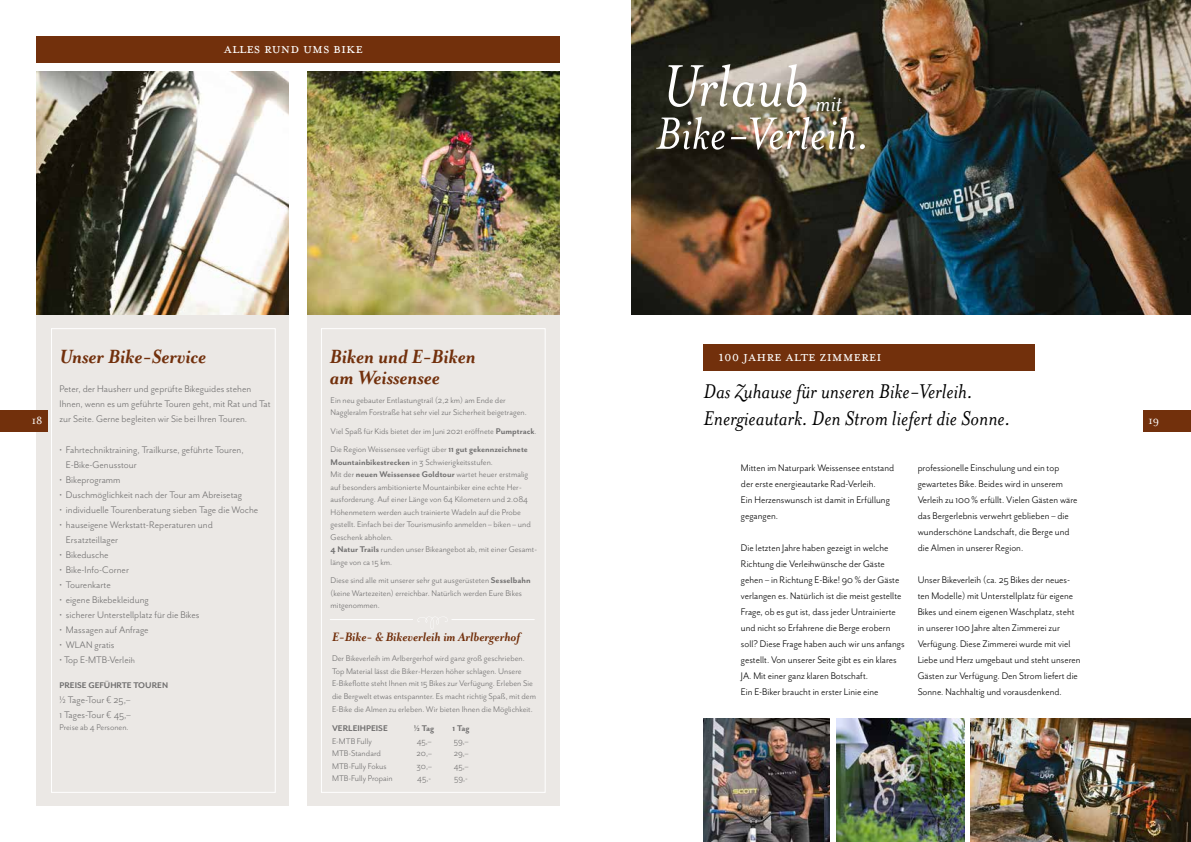
<style>
.page{position:relative;width:1191px;height:842px;background:#fff}
.page>*{position:absolute;margin:0;border:0;box-sizing:border-box;transform-origin:0 0}
.t1{font:italic 67.6px "Mrs Eaves OT";color:#fff}
.t2{font:italic 52px "Mrs Eaves OT";color:#fff}
.t3{font:italic 26px "Mrs Eaves OT";color:#fff}
.t4{font:italic 22.8px/27.4px "Mrs Eaves OT";color:#000}
.t5{font:italic 700 22px/21px "Mrs Eaves OT";color:#72300c}
.t6{font:16px "Mrs Eaves All Small Caps OT";color:#fff}
.t7{font:italic 700 14px "Mrs Eaves OT";color:#72300c}
.t8{font:12px "Mrs Eaves OT";color:#fff}
.t9{font:11px/16px "Mr Eaves San OT";color:#000}
.t10{font:11px/15px "Mr Eaves San OT";color:#706f6f}
.t11{font:9.5px/12.5px "Mr Eaves San OT";color:#706f6f}
.t12{font:700 9.5px "Mr Eaves San OT";color:#706f6f}
.s1{font-size:9.5px}
.s2{font-weight:700}
</style>
<div class="page">
<img style="left:631px;top:0;width:560px;height:315px">
<div style="left:307px;top:85px;width:252px;height:721px;background:#ebe8e5"></div>
<img style="left:307px;top:71px;width:252px;height:244px">
<div style="left:36px;top:85px;width:252px;height:721px;background:#ebe8e5"></div>
<img style="left:36px;top:71px;width:252px;height:244px">
<div style="left:51px;top:328px;width:225px;height:465px;border:1px solid #fff"></div>
<div style="left:321px;top:328px;width:224px;height:465px;border:1px solid #fff"></div>
<div style="left:36px;top:36px;width:523px;height:26px;background:#72300c"></div>
<div style="left:703px;top:344px;width:331px;height:27px;background:#72300c"></div>
<img style="left:703px;top:719px;width:127px;height:123px">
<img style="left:836px;top:719px;width:128px;height:123px">
<img style="left:970px;top:719px;width:221px;height:123px">
<svg style="left:418px;top:617px;width:30px;height:12px"></svg>
<hr style="left:330px;top:619px;width:83px;height:1px;background:#fff">
<hr style="left:452px;top:619px;width:82px;height:1px;background:#fff">
<div style="left:1142px;top:410px;width:49px;height:22px;background:#72300c"></div>
<div style="left:0;top:410px;width:48px;height:22px;background:#72300c"></div>
<h3 class="t6" style="left:224px;top:40px;width:141px">alles rund ums bike</h3>
<h1 class="t1" style="left:661px;top:49px;width:148px">Urlaub</h1>
<h3 class="t3" style="left:815px;top:90px;width:28px">mit</h3>
<h2 class="t2" style="left:656px;top:105px;width:215px">Bike-Verleih.</h2>
<h3 class="t5" style="left:60px;top:346px;width:148px">Unser Bike-Service</h3>
<h3 class="t5" style="left:330px;top:347px;width:147px">Biken und E-Biken am Weissensee</h3>
<h3 class="t6" style="left:718px;top:348px;width:165px">100 jahre alte zimmerei</h3>
<h3 class="t4" style="left:703px;top:377px;width:308px">Das Zuhause für unseren Bike-Verleih.<br>Energieautark. Den Strom liefert die Sonne.</h3>
<p class="t10" style="left:60px;top:381px;width:213px">Peter, der Hausherr und geprüfte Bikeguides stehen<br>Ihnen, wenn es um geführte Touren geht, mit Rat und Tat zur Seite. Gerne begleiten wir Sie bei Ihren Touren.</p>
<p class="t10" style="left:66px;top:442px;width:179px;text-indent:-6px">• Fahrtechniktraining, Trailkurse, geführte Touren,<br>E-Bike-Genusstour</p>
<p class="t10" style="left:60px;top:472px;width:63px">• Bikeprogramm</p>
<p class="t10" style="left:60px;top:487px;width:184px">• Duschmöglichkeit nach der Tour am Abreisetag</p>
<p class="t10" style="left:60px;top:502px;width:200px">• individuelle Tourenberatung sieben Tage die Woche</p>
<p class="t10" style="left:66px;top:517px;width:148px;text-indent:-6px">• hauseigene Werkstatt-Reperaturen und<br>Ersatzteillager</p>
<p class="t10" style="left:60px;top:547px;width:51px">• Bikedusche</p>
<p class="t10" style="left:60px;top:562px;width:71px">• Bike-Info-Corner</p>
<p class="t10" style="left:60px;top:577px;width:53px">• Tourenkarte</p>
<p class="t10" style="left:60px;top:592px;width:91px">• eigene Bikebekleidung</p>
<p class="t10" style="left:60px;top:607px;width:141px">• sicherer Unterstellplatz für die Bikes</p>
<p class="t10" style="left:60px;top:622px;width:91px">• Massagen auf Anfrage</p>
<p class="t10" style="left:60px;top:637px;width:56px">• WLAN gratis</p>
<p class="t10" style="left:60px;top:652px;width:77px">• Top E-MTB-Verlei<span class="s1">h</span></p>
<p class="t12" style="left:60px;top:680px;width:110px">PREISE GEFÜHRTE TOUREN</p>
<p class="t10" style="left:60px;top:692px;width:73px">½ Tage-Tour € 25,–<br>1 Tages-Tour € 45,–</p>
<p class="t11" style="left:60px;top:721px;width:70px">Preise ab 4 Personen.</p>
<p class="t11" style="left:331px;top:394px;width:198px">Ein neu gebauter Entlastungtrail (2,2 km) am Ende der<br>Naggleralm Forstraße hat sehr viel zur Sicherheit beigetragen.</p>
<p class="t11" style="left:331px;top:422px;width:207px;line-height:18.5px">Viel Spaß für Kids bietet der im Juni 2021 eröffnete <span class="s2">Pumptrack</span>.<br>Die Region Weissensee verfügt über <span class="s2">11 gut gekennzeichnete</span></p>
<p class="t11" style="left:331px;top:456px;width:208px"><span class="s2">Mountainbikestrecken</span> in 3 Schwierigkeitsstufen.<br>Mit der <span class="s2">neuen Weissensee Goldtour</span> wartet heuer erstmalig auf besonders ambitionierte Mountainbiker eine echte Her&shy;ausforderung. Auf einer Länge von 64 Kilometern und 2.084<br>Höhenmetern werden auch trainierte Wadeln auf die Probe gestellt. Einfach bei der Tourismusinfo anmelden – biken – und Geschenk abholen.<br><span class="s2">4 Natur Trails</span> runden unser Bikeangebot ab, mit einer Gesamt&shy;länge von ca 15 km.</p>
<p class="t11" style="left:331px;top:574px;width:201px">Diese sind alle mit unserer sehr gut ausgerüsteten <span class="s2">Sesselbahn </span>(keine Wartezeiten) erreichbar. Natürlich werden Eure Bikes mitgenommen.</p>
<p class="t8" style="left:32px;top:413px;width:12px">18</p>
<p class="t8" style="left:1148px;top:413px;width:12px">19</p>
<p class="t9" style="left:741px;top:459px;width:155px">Mitten im Naturpark Weissensee entstand der erste energieautarke Rad-Verleih.<br>Ein Herzenswunsch ist damit in Erfüllung gegangen.</p>
<p class="t9" style="left:741px;top:539px;width:165px">Die letzten Jahre haben gezeigt in welche Richtung die Verleihwünsche der Gäste gehen – in Richtung E-Bike! 90% der Gäste verlangen es. Natürlich ist die meist gestellte Frage, ob es gut ist, dass jeder Untrainierte und nicht so Erfahrene die Berge erobern soll? Diese Frage haben auch wir uns anfangs gestellt. Von unserer Seite gibt es ein klares JA. Mit einer ganz klaren Botschaft.<br>Ein E-Biker braucht in erster Linie eine</p>
<p class="t9" style="left:917px;top:459px;width:161px">professionelle Einschulung und ein top gewartetes Bike. Beides wird in unserem Verleih zu 100% erfüllt. Vielen Gästen wäre das Bergerlebnis verwehrt geblieben – die wunderschöne Landschaft, die Berge und die Almen in unserer Region.</p>
<p class="t9" style="left:917px;top:571px;width:164px">Unser Bikeverleih (ca. 25 Bikes der neues&shy;ten Modelle) mit Unterstellplatz für eigene Bikes und einem eigenen Waschplatz, steht in unserer 100 Jahre alten Zimmerei zur Verfügung. Diese Zimmerei wurde mit viel Liebe und Herz umgebaut und steht unseren Gästen zur Verfügung. Den Strom liefert die Sonne. Nachhaltig und vorausdenkend.</p>
<h3 class="t7" style="left:332px;top:630px;width:190px">E-Bike- &amp; Bikeverleih im Arlbergerhof</h3>
<p class="t11" style="left:332px;top:652px;width:205px">Der Bikeverleih im Arlbergerhof wird ganz groß geschrieben.<br>Top Material lässt die Biker-Herzen höher schlagen. Unsere E-Bikeflotte steht Ihnen mit 15 Bikes zur Verfügung. Erleben Sie die Bergwelt etwas entspannter. Es macht richtig Spaß, mit dem E-Bike die Almen zu erleben. Wir bieten Ihnen die Möglichkeit.</p>
<p class="t12" style="left:332px;top:723px;width:57px">VERLEIHPEISE</p>
<p class="t12" style="left:414px;top:723px;width:22px">½ Tag</p>
<p class="t12" style="left:452px;top:723px;width:18px">1 Tag</p>
<p class="t11" style="left:332px;top:735px;width:41px">E-MTB Fully</p>
<p class="t11" style="left:417px;top:735px;width:16px">45,–</p>
<p class="t11" style="left:454px;top:735px;width:16px">59,–</p>
<p class="t11" style="left:332px;top:747px;width:50px">MTB-Standard</p>
<p class="t11" style="left:416px;top:747px;width:17px">20,–</p>
<p class="t11" style="left:454px;top:747px;width:16px">29,–</p>
<p class="t11" style="left:332px;top:760px;width:56px">MTB-Fully Fokus</p>
<p class="t11" style="left:416px;top:760px;width:17px">30,–</p>
<p class="t11" style="left:454px;top:760px;width:16px">45,–</p>
<p class="t11" style="left:332px;top:772px;width:62px">MTB-Fully Propain</p>
<p class="t11" style="left:417px;top:772px;width:15px">45,-</p>
<p class="t11" style="left:454px;top:772px;width:15px">59,-</p>
</div>
